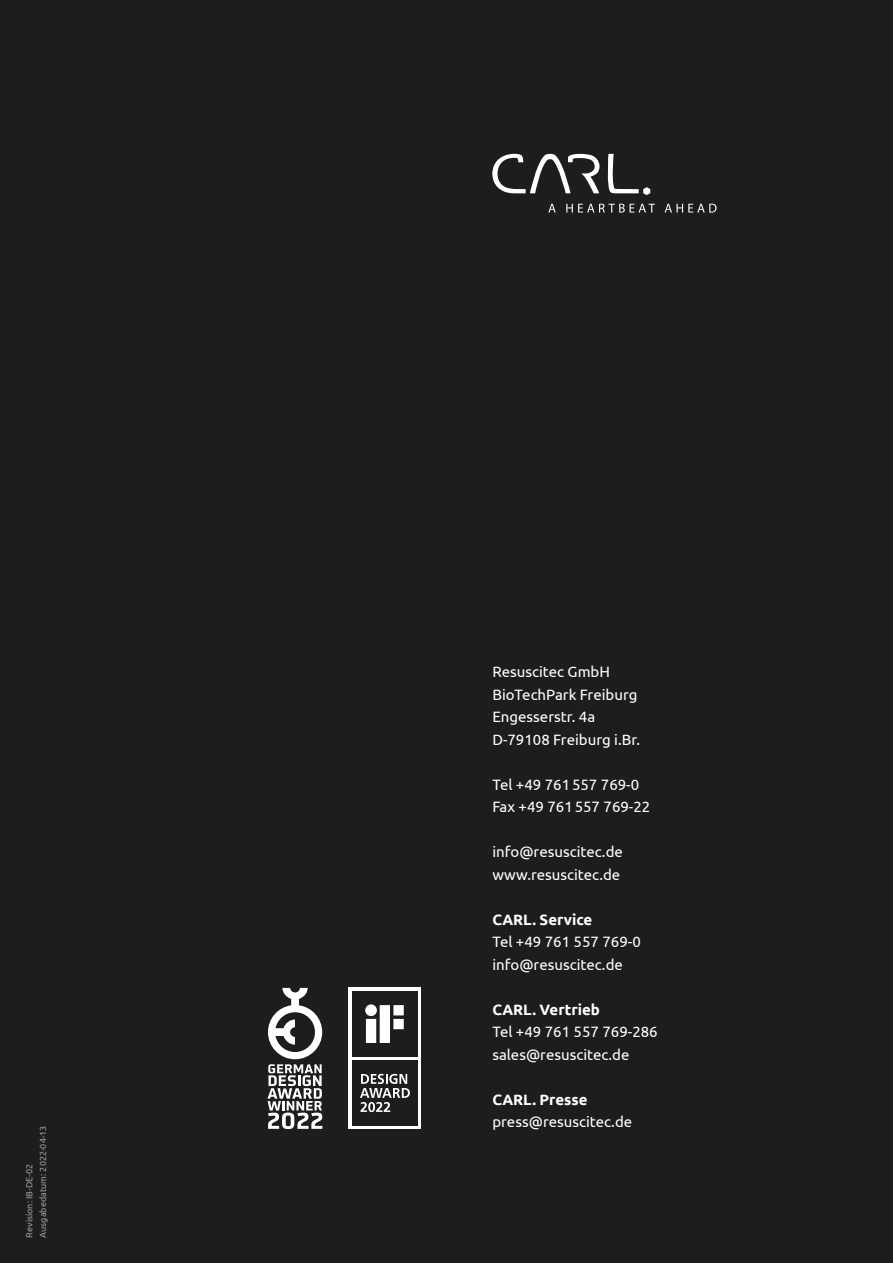
<style>
.page{position:relative;width:893px;height:1263px;background:#1d1d1b}
.page>*{position:absolute;margin:0;border:0;box-sizing:border-box;transform-origin:0 0}
.t1{font:15px/22.5px "Ubuntu";color:#fff}
.t2{font:700 15px "Ubuntu";color:#fff}
.t3{font:9px/13.5px "Ubuntu";color:#9d9d9d}
</style>
<div class="page">
<svg style="left:492px;top:153px;width:108px;height:40px"></svg>
<svg style="left:607px;top:154px;width:43px;height:41px"></svg>
<svg style="left:548px;top:204px;width:8px;height:9px"></svg>
<svg style="left:566px;top:204px;width:89px;height:9px"></svg>
<svg style="left:665px;top:204px;width:51px;height:9px"></svg>
<div style="left:349px;top:988px;width:72px;height:141px;background:#fff"></div>
<div style="left:352px;top:991px;width:66px;height:66px;background:#1d1d1b"></div>
<div style="left:352px;top:1060px;width:66px;height:65px;background:#1d1d1b"></div>
<svg style="left:365px;top:1004px;width:39px;height:39px"></svg>
<svg style="left:360px;top:1074px;width:50px;height:38px"></svg>
<svg style="left:267px;top:988px;width:55px;height:141px"></svg>
<p class="t3" style="left:22px;top:1237px;width:114px;rotate:-90deg">Revision: IB-DE-02<br>Ausgabedatum: 2022-04-13</p>
<p class="t1" style="left:492px;top:660px;width:149px">Resuscitec GmbH<br>BioTechPark Freiburg<br>Engesserstr. 4a<br>D-79108 Freiburg i.Br.</p>
<p class="t1" style="left:492px;top:773px;width:159px">Tel +49 761557 769-0<br>Fax +49 761557 769-22</p>
<p class="t1" style="left:492px;top:840px;width:132px">info@resuscitec.de www.resuscitec.de</p>
<p class="t2" style="left:492px;top:910px;width:102px">CARL. Service</p>
<p class="t1" style="left:492px;top:930px;width:150px">Tel +49 761 557 769-0 info@resuscitec.de</p>
<p class="t2" style="left:492px;top:1000px;width:109px">CARL. Vertrieb</p>
<p class="t1" style="left:492px;top:1020px;width:167px">Tel +49 761 557 769-286 sales@resuscitec.de</p>
<p class="t2" style="left:492px;top:1090px;width:97px">CARL. Presse</p>
<p class="t1" style="left:492px;top:1110px;width:141px">press@resuscitec.de</p>
</div>
